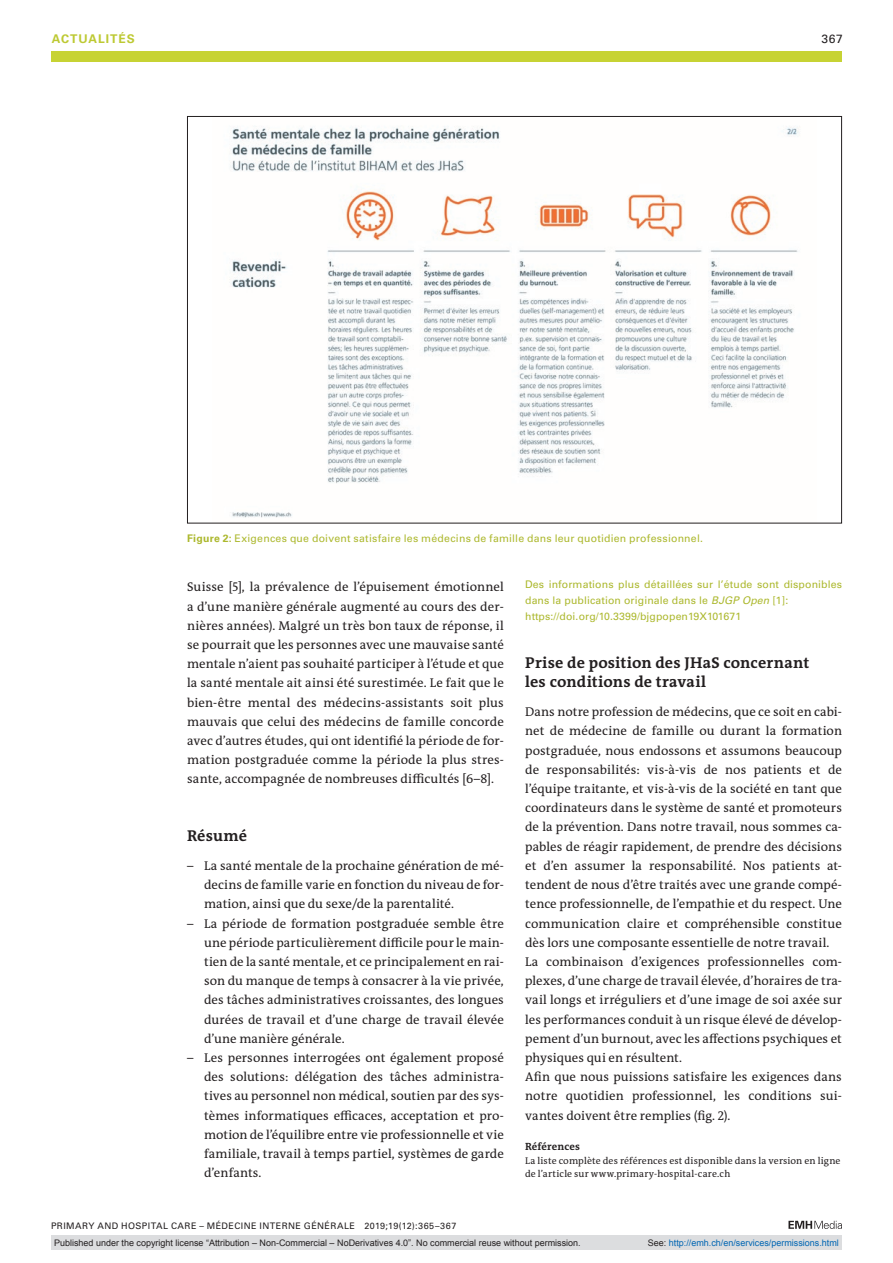
<style>
.page{position:relative;width:893px;height:1263px;background:#fff}
.page>*{position:absolute;margin:0;border:0;box-sizing:border-box;transform-origin:0 0}
.t1{font:700 15.75px/19.2px "The Antiqua B W7";letter-spacing:.015em;color:#231f20}
.t2{font:12.75px/19.2px "The Antiqua B W5 Plain";letter-spacing:.005em;color:#231f20;text-align:justify}
.t3{font:700 12px "Univers LT Std";letter-spacing:.08em;color:#bdc932}
.t4{font:12px "Univers LT Std";color:#231f20}
.t5{font:10.5px/15.8px "Univers LT Std";letter-spacing:.01em;color:#acb82d}
.t6{font:700 10.5px "The Antiqua B W7";letter-spacing:.015em;color:#231f20}
.t7{font:9.75px/13.5px "The Antiqua B W5 Plain";letter-spacing:.015em;color:#231f20}
.t8{font:9px "Arial";color:#231f20}
.t9{font:9px "Univers LT Std";letter-spacing:.05em;color:#231f20}
.t10{font:9px "Arial";color:#0166b3}
.s1{font-weight:700}
.s2{font-style:italic}
.s3{color:#231f20}
</style>
<div class="page">
<svg style="left:788px;top:1221px;width:54px;height:8px"></svg>
<img style="left:230px;top:126px;width:569px;height:392px">
<div style="left:51px;top:51px;width:791px;height:11px;background:#c7d334"></div>
<div style="left:51px;top:1235px;width:791px;height:15px;background:#dcdddf"></div>
<p class="t3" style="left:52px;top:31px;width:84px">ACTUALITÉS</p>
<p class="t4" style="left:821px;top:31px;width:23px">367</p>
<p class="t5" style="left:187px;top:530px;width:517px"><span class="s1">Figure 2:</span> Exigences que doivent satisfaire les médecins de famille dans leur quotidien professionnel.</p>
<p class="t5" style="left:525px;top:577px;width:318px">Des informations plus détaillées sur l’étude sont disponibles dans la publication originale dans le <span class="s2">BJGP Open</span> [1]: https://doi.org/10.3399/bjgpopen19X101671</p>
<p class="t1" style="left:525px;top:653px;width:286px">Prise de position des JHaS concernant les conditions de travail</p>
<p class="t2" style="left:525px;top:702px;width:318px;text-align:left">Dans notre profession de médecins, que ce soit en cabi&shy;net de médecine de famille ou durant la formation postgraduée, nous endossons et assumons beaucoup de responsabilités: vis-à-vis de nos patients et de l’équipe traitante, et vis-à-vis de la société en tant que coordinateurs dans le système de santé et promoteurs de la prévention. Dans notre travail, nous sommes ca&shy;pables de réagir rapidement, de prendre des décisions et d’en assumer la responsabilité. Nos patients at&shy;tendent de nous d’être traités avec une grande compé&shy;tence professionnelle, de l’empathie et du respect. Une communication claire et compréhensible constitue dès lors une composante essentielle de notre travail.<br>La combinaison d’exigences professionnelles com&shy;plexes, d’une charge de travail élevée, d’horaires de tra&shy;vail longs et irréguliers et d’une image de soi axée sur les performances conduit à un risque élevé de dévelop&shy;pement d’un burnout, avec les affections psychiques et physiques qui en résultent.<br>Afin que nous puissions satisfaire les exigences dans notre quotidien professionnel, les conditions sui&shy;vantes doivent être remplies (fig. 2).</p>
<p class="t6" style="left:525px;top:1140px;width:56px">Références</p>
<p class="t7" style="left:525px;top:1153px;width:317px">La liste complète des références est disponible dans la version en ligne de l’article sur www.primary-hospital-care.ch</p>
<p class="t2" style="left:187px;top:578px;width:318px">Suisse [5], la prévalence de l’épuisement émotionnel a d’une manière générale augmenté au cours des der&shy;nières années). Malgré un très bon taux de réponse, il se pourrait que les personnes avec une mauvaise santé mentale n’aient pas souhaité participer à l’étude et que la santé mentale ait ainsi été surestimée. Le fait que le bien-être mental des médecins-assistants soit plus mauvais que celui des médecins de famille concorde avec d’autres études, qui ont identifié la période de for&shy;mation postgraduée comme la période la plus stres&shy;sante, accompagnée de nombreuses difficultés [6–8].</p>
<p class="t1" style="left:187px;top:826px;width:61px">Résumé</p>
<p class="t2" style="left:204px;top:856px;width:301px;text-indent:-17px">– La santé mentale de la prochaine génération de mé&shy;decins de famille varie en fonction du niveau de for&shy;mation, ainsi que du sexe/de la parentalité.</p>
<p class="t2" style="left:204px;top:914px;width:301px;text-indent:-17px">– La période de formation postgraduée semble être une période particulièrement difficile pour le main&shy;tien de la santé mentale, et ce principalement en rai&shy;son du manque de temps à consacrer à la vie privée, des tâches administratives croissantes, des longues durées de travail et d’une charge de travail élevée d’une manière générale.</p>
<p class="t2" style="left:204px;top:1048px;width:301px;text-indent:-17px">– Les personnes interrogées ont également proposé des solutions: délégation des tâches administra&shy;tives au personnel non médical, soutien par des sys&shy;tèmes informatiques efficaces, acceptation et pro&shy;motion de l’équilibre entre vie professionnelle et vie familiale, travail à temps partiel, systèmes de garde d’enfants.</p>
<p class="t9" style="left:51px;top:1220px;width:407px">PRIMARY AND HOSPITAL CARE – MÉDECINE INTERNE GÉNÉRALE 2019;19(12):365–367</p>
<p class="t8" style="left:54px;top:1237px;width:528px">Published under the copyright license “Attribution – Non-Commercial – NoDerivatives 4.0”. No commercial reuse without permission.</p>
<p class="t10" style="left:648px;top:1237px;width:193px"><span class="s3">See:</span> http://emh.ch/en/services/permissions.html</p>
</div>
